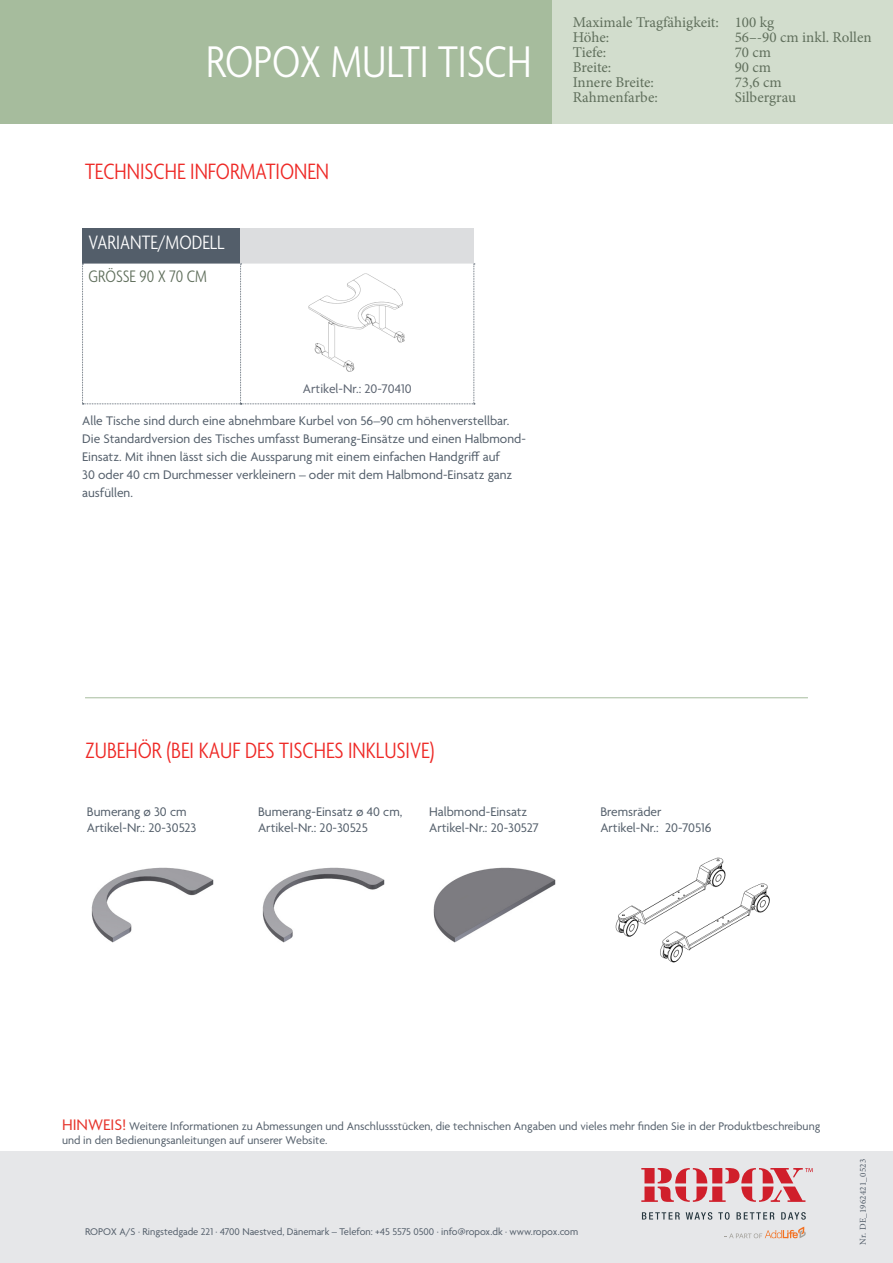
<style>
.page{position:relative;width:893px;height:1263px;background:#fff}
.page>*{position:absolute;margin:0;border:0;box-sizing:border-box;transform-origin:0 0}
.t1{font:300 condensed 48px "Agenda";color:#fff}
.t2{font:300 condensed 24px "Agenda";color:#ee2926}
.t3{font:300 condensed 21px "Agenda";color:#fff}
.t4{font:300 condensed 18px "Agenda";color:#606f5c}
.t5{font:15px "Minion Pro";color:#606f5c}
.t6{font:13.5px/18px "Agenda";color:#535e6a}
.t7{font:13.5px "Agenda";color:#5b6370}
.t8{font:12px/14.4px "Agenda";color:#535e6a}
.t9{font:10.5px "Agenda";color:#535e6a}
.t10{font:9px "Minion Pro";letter-spacing:.025em;color:#535e6a}
.s1{font-size:16.5px;color:#e6352c}
</style>
<div class="page">
<div style="left:0;top:1151px;width:893px;height:112px;background:#e6e7e9"></div>
<div style="left:0;top:0;width:893px;height:123px;background:#a6bc9d"></div>
<hr style="left:85px;top:697px;width:723px;height:1px;background:#a6bc9d">
<img style="left:91px;top:867px;width:123px;height:76px">
<img style="left:262px;top:867px;width:123px;height:76px">
<img style="left:433px;top:867px;width:123px;height:76px">
<div style="left:553px;top:0;width:340px;height:123px;background:#d2ddcd"></div>
<svg style="left:642px;top:1212px;width:38px;height:7px"></svg>
<svg style="left:686px;top:1212px;width:26px;height:8px"></svg>
<svg style="left:718px;top:1212px;width:12px;height:8px"></svg>
<svg style="left:736px;top:1212px;width:38px;height:7px"></svg>
<svg style="left:781px;top:1212px;width:25px;height:8px"></svg>
<svg style="left:641px;top:1168px;width:172px;height:34px"></svg>
<svg style="left:724px;top:1226px;width:82px;height:12px"></svg>
<img style="left:615px;top:857px;width:155px;height:106px">
<div style="left:83px;top:228px;width:158px;height:36px;background:#535e6a"></div>
<div style="left:241px;top:228px;width:233px;height:36px;background:#dcdddf"></div>
<svg style="left:82px;top:264px;width:393px;height:140px"></svg>
<img style="left:305px;top:272px;width:100px;height:99px">
<p class="t1" style="left:206px;top:36px;width:327px">ROPOX MULTI TISCH</p>
<p class="t2" style="left:85px;top:158px;width:246px">TECHNISCHE INFORMATIONEN</p>
<p class="t3" style="left:89px;top:231px;width:137px">VARIANTE/MODELL</p>
<p class="t4" style="left:89px;top:267px;width:120px">GRÖSSE 90 X 70 CM</p>
<p class="t7" style="left:303px;top:381px;width:110px">Artikel-Nr.: 20-70410</p>
<p class="t6" style="left:82px;top:412px;width:429px">Alle Tische sind durch eine abnehmbare Kurbel von 56–90 cm höhenverstellbar.</p>
<p class="t6" style="left:82px;top:430px;width:445px">Die Standardversion des Tisches umfasst Bumerang-Einsätze und einen Halbmond-Einsatz. Mit ihnen lässt sich die Aussparung mit einem einfachen Handgriff auf<br>30 oder 40 cm Durchmesser verkleinern – oder mit dem Halbmond-Einsatz ganz ausfüllen.</p>
<p class="t5" style="left:573px;top:12px;width:203px">Maximale Tragfähigkeit: 100 kg</p>
<p class="t5" style="left:573px;top:27px;width:38px">Höhe:</p>
<p class="t5" style="left:735px;top:27px;width:138px">56–-90 cm inkl. Rollen</p>
<p class="t5" style="left:573px;top:42px;width:35px">Tiefe:</p>
<p class="t5" style="left:735px;top:42px;width:38px">70 cm</p>
<p class="t5" style="left:573px;top:57px;width:40px">Breite:</p>
<p class="t5" style="left:735px;top:57px;width:38px">90 cm</p>
<p class="t5" style="left:573px;top:72px;width:83px">Innere Breite:</p>
<p class="t5" style="left:735px;top:72px;width:49px">73,6 cm</p>
<p class="t5" style="left:573px;top:87px;width:87px">Rahmenfarbe:</p>
<p class="t5" style="left:735px;top:87px;width:63px">Silbergrau</p>
<p class="t2" style="left:85px;top:738px;width:351px">ZUBEHÖR (BEI KAUF DES TISCHES INKLUSIVE)</p>
<p class="t6" style="left:87px;top:803px;width:101px">Bumerang ø 30 cm</p>
<p class="t6" style="left:87px;top:819px;width:111px">Artikel-Nr.: 20-30523</p>
<p class="t6" style="left:258px;top:804px;width:146px;line-height:16.2px">Bumerang-Einsatz ø 40 cm,<br>Artikel-Nr.: 20-30525</p>
<p class="t6" style="left:429px;top:804px;width:111px;line-height:16.2px">Halbmond-Einsatz<br>Artikel-Nr.: 20-30527</p>
<p class="t6" style="left:600px;top:803px;width:63px">Bremsräder</p>
<p class="t6" style="left:600px;top:819px;width:113px">Artikel-Nr.: 20-70516</p>
<p class="t8" style="left:62px;top:1119px;width:760px"><span class="s1">HINWEIS!</span> Weitere Informationen zu Abmessungen und Anschlussstücken, die technischen Angaben und vieles mehr finden Sie in der Produktbeschreibung und in den Bedienungsanleitungen auf unserer Website.</p>
<p class="t9" style="left:85px;top:1226px;width:495px">ROPOX A/S · Ringstedgade 221 · 4700 Naestved, Dänemark – Telefon: +45 5575 0500 · info@ropox.dk · www.ropox.com</p>
<p class="t10" style="left:857px;top:1244px;width:87px;rotate:-90deg">Nr. DE_1962421_0523</p>
</div>
